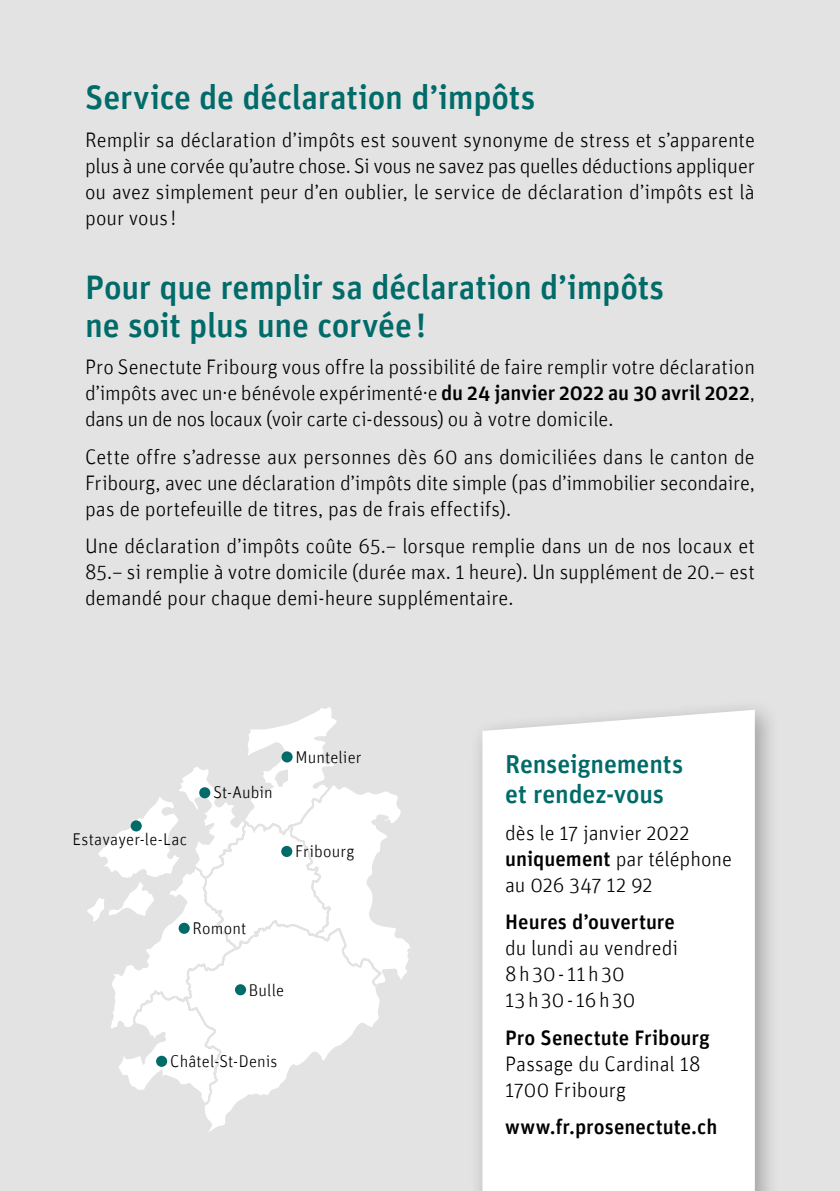
<style>
.page{position:relative;width:840px;height:1191px;background:#fff}
.page>*{position:absolute;margin:0;border:0;box-sizing:border-box;transform-origin:0 0}
.t1{font:500 34px/37.4px "Unit";letter-spacing:-.005em;color:#006b69}
.t2{font:500 26px/30px "Unit";letter-spacing:-.005em;color:#006b69}
.t3{font:300 21px/26px "Unit";color:#000;text-align:justify}
.t4{font:500 21px "Unit";color:#000}
.t5{font:300 17px "Unit";letter-spacing:.01em;color:#000}
.s1{font-weight:500}
</style>
<div class="page">
<div style="left:0;top:0;width:839px;height:1191px;background:#e3e3e3"></div>
<div style="left:469px;top:697px;width:310px;height:494px;background:#000;opacity:.3"></div>
<svg style="left:482px;top:709px;width:272px;height:482px;background:#fdfdfd"></svg>
<svg style="left:87px;top:707px;width:323px;height:425px"></svg>
<div style="left:281px;top:751px;width:11px;height:11px;background:#006b69;border-radius:50%"></div>
<div style="left:281px;top:846px;width:11px;height:11px;background:#006b69;border-radius:50%"></div>
<div style="left:235px;top:984px;width:11px;height:11px;background:#006b69;border-radius:50%"></div>
<div style="left:156px;top:1055px;width:11px;height:11px;background:#006b69;border-radius:50%"></div>
<svg style="left:178px;top:922px;width:12px;height:12px"></svg>
<div style="left:131px;top:820px;width:11px;height:11px;background:#006b69;border-radius:50%"></div>
<div style="left:199px;top:787px;width:11px;height:11px;background:#006b69;border-radius:50%"></div>
<h1 class="t1" style="left:85px;top:78px;width:451px">Service de déclaration d’impôts</h1>
<p class="t3" style="left:85px;top:126px;width:671px">Remplir sa déclaration d’impôts est souvent synonyme de stress et s’apparente plus à une corvée qu’autre chose. Si vous ne savez pas quelles déductions appliquer ou avez simplement peur d’en oublier, le service de déclaration d’impôts est là pour vous !</p>
<h1 class="t1" style="left:85px;top:268px;width:580px">Pour que remplir sa déclaration d’impôts ne soit plus une corvée !</h1>
<p class="t3" style="left:85px;top:354px;width:671px">Pro Senectute Fribourg vous offre la possibilité de faire remplir votre déclaration d’impôts avec un·e bénévole expérimenté·e <span class="s1">du 24 janvier 2022 au 30 avril 2022</span>, dans un de nos locaux (voir carte ci-dessous) ou à votre domicile.</p>
<p class="t3" style="left:85px;top:443px;width:671px">Cette offre s’adresse aux personnes dès 60 ans domiciliées dans le canton de Fribourg, avec une déclaration d’impôts dite simple (pas d’immobilier secondaire, pas de portefeuille de titres, pas de frais effectifs).</p>
<p class="t3" style="left:85px;top:532px;width:671px">Une déclaration d’impôts coûte 65.– lorsque remplie dans un de nos locaux et 85.– si remplie à votre domicile (durée max. 1 heure). Un supplément de 20.– est demandé pour chaque demi-heure supplémentaire.</p>
<p class="t5" style="left:72px;top:829px;width:116px">Estavayer-le-Lac</p>
<p class="t5" style="left:213px;top:783px;width:61px">St-Aubin</p>
<p class="t5" style="left:295px;top:747px;width:68px">Muntelier</p>
<p class="t5" style="left:295px;top:841px;width:61px">Fribourg</p>
<p class="t5" style="left:192px;top:918px;width:55px">Romont</p>
<p class="t5" style="left:249px;top:980px;width:37px">Bulle</p>
<p class="t5" style="left:170px;top:1051px;width:109px">Châtel-St-Denis</p>
<p class="t2" style="left:505px;top:748px;width:179px">Renseignements et rendez-vous</p>
<p class="t3" style="left:505px;top:819px;width:228px;text-align:left">dès le 17 janvier 2022 <span class="s1">uniquement</span> par téléphone au 026 347 12 92</p>
<p class="t4" style="left:505px;top:909px;width:171px">Heures d’ouverture</p>
<p class="t3" style="left:505px;top:935px;width:174px;text-align:left">du lundi au vendredi<br>8h30-11h30<br>13h30-16h30</p>
<p class="t4" style="left:505px;top:1024px;width:206px">Pro Senectute Fribourg</p>
<p class="t3" style="left:505px;top:1050px;width:197px">Passage du Cardinal 18<br>1700 Fribourg</p>
<p class="t4" style="left:505px;top:1114px;width:214px">www.fr.prosenectute.ch</p>
</div>
